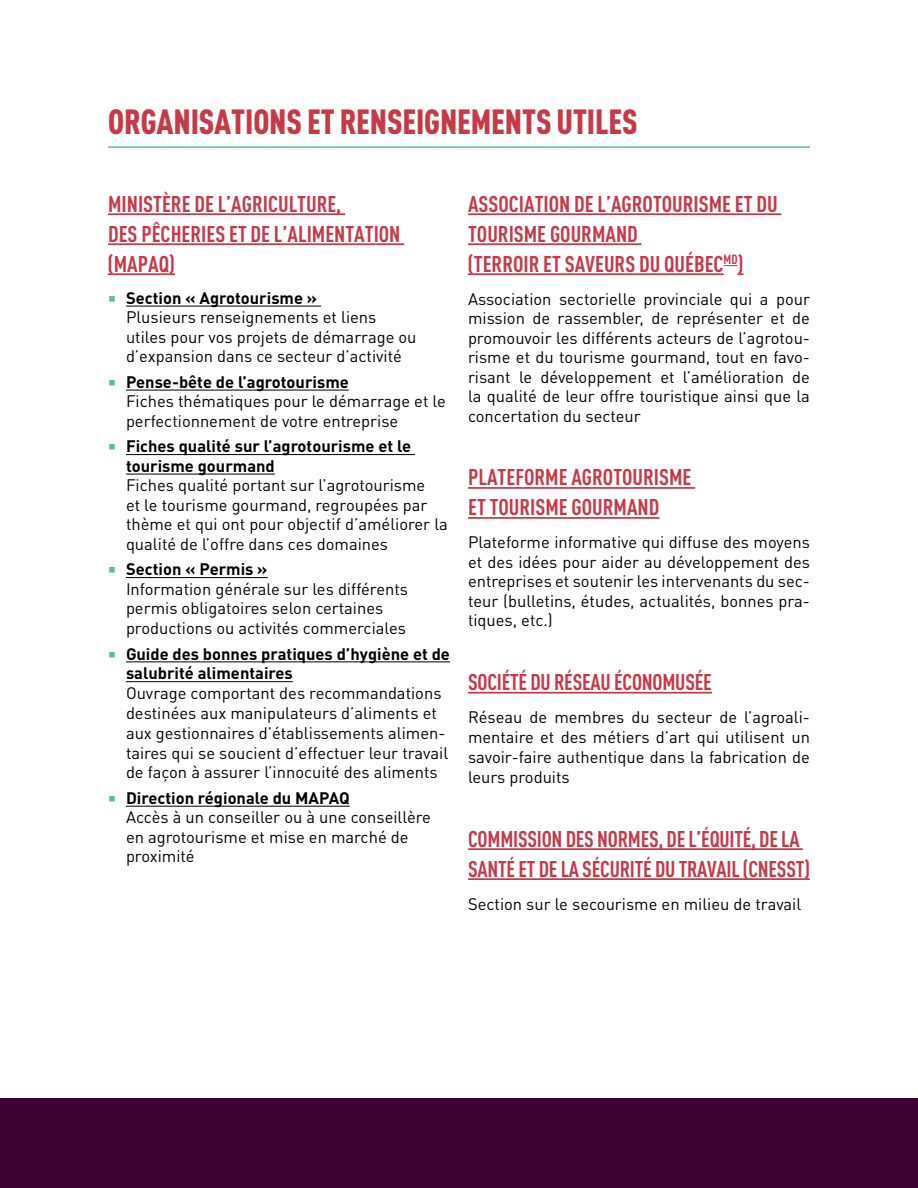
<style>
.page{position:relative;width:918px;height:1188px;background:#fff}
.page>*{position:absolute;margin:0;border:0;box-sizing:border-box;transform-origin:0 0}
.t1{font:900 condensed 34.5px "DINOT";letter-spacing:-.005em;color:#c63a47;scale:.96 1}
.Lien{font:700 condensed 22.5px/30px "DINOT";color:#c63a47}
.t2{font:16.5px/19.5px "DINOT";color:#000}
.t3{font:700 16.5px/19.8px "DINOT";color:#000}
.s1{font-weight:700}
</style>
<div class="page">
<div style="left:0;top:1098px;width:918px;height:90px;background:#3c0031"></div>
<hr style="left:108px;top:146px;width:702px;height:2px;background:#65be8b">
<hr style="left:108px;top:213px;width:237px;height:2px;background:#c63a47">
<hr style="left:108px;top:243px;width:296px;height:2px;background:#c63a47">
<hr style="left:108px;top:273px;width:67px;height:2px;background:#c63a47">
<hr style="left:126px;top:306px;width:195px;height:1px;background:#000">
<hr style="left:126px;top:390px;width:223px;height:1px;background:#000">
<hr style="left:126px;top:454px;width:289px;height:1px;background:#000">
<hr style="left:126px;top:474px;width:149px;height:1px;background:#000">
<hr style="left:126px;top:577px;width:142px;height:1px;background:#000">
<hr style="left:126px;top:661px;width:324px;height:1px;background:#000">
<hr style="left:126px;top:681px;width:167px;height:1px;background:#000">
<hr style="left:126px;top:806px;width:224px;height:1px;background:#000">
<hr style="left:468px;top:213px;width:313px;height:2px;background:#c63a47">
<hr style="left:468px;top:243px;width:174px;height:2px;background:#c63a47">
<hr style="left:468px;top:273px;width:256px;height:2px;background:#c63a47">
<svg style="left:724px;top:265px;width:14px;height:1px"></svg>
<svg style="left:738px;top:273px;width:6px;height:2px"></svg>
<hr style="left:468px;top:487px;width:227px;height:2px;background:#c63a47">
<hr style="left:468px;top:517px;width:192px;height:2px;background:#c63a47">
<hr style="left:468px;top:692px;width:244px;height:2px;background:#c63a47">
<hr style="left:468px;top:848px;width:335px;height:2px;background:#c63a47">
<hr style="left:468px;top:878px;width:342px;height:2px;background:#c63a47">
<h2 class="t1" style="left:108px;top:101px;width:553px">ORGANISATIONS ET RENSEIGNEMENTS UTILES</h2>
<p class="Lien" style="left:108px;top:188px;width:294px">MINISTÈRE DE L’AGRICULTURE,<br>DES PÊCHERIES ET DE L’ALIMENTATION (MAPAQ)</p>
<p class="t2" style="left:126px;top:287px;width:292px"><span class="s1">Section « Agrotourisme »<br></span>Plusieurs renseignements et liens utiles pour vos projets de démarrage ou d’expansion dans ce secteur d’activité</p>
<p class="t2" style="left:126px;top:371px;width:321px"><span class="s1">Pense-bête de l’agrotourisme<br></span>Fiches thématiques pour le démarrage et le perfectionnement de votre entreprise</p>
<p class="t2" style="left:126px;top:436px;width:323px"><span class="s1">Fiches qualité sur l’agrotourisme et le tourisme gourmand<br></span>Fiches qualité portant sur l’agrotourisme<br>et le tourisme gourmand, regroupées par thème et qui ont pour objectif d’améliorer la qualité de l’offre dans ces domaines</p>
<p class="t2" style="left:126px;top:559px;width:284px"><span class="s1">Section « Permis »<br></span>Information générale sur les différents permis obligatoires selon certaines productions ou activités commerciales</p>
<p class="t3" style="left:126px;top:643px;width:325px">Guide des bonnes pratiques d’hygiène et de salubrité alimentaires</p>
<p class="t2" style="left:126px;top:683px;width:324px">Ouvrage comportant des recommandations destinées aux manipulateurs d’aliments et aux gestionnaires d’établissements alimen&shy;taires qui se soucient d’effectuer leur travail de façon à assurer l’innocuité des aliments</p>
<p class="t2" style="left:126px;top:788px;width:306px"><span class="s1">Direction régionale du MAPAQ<br></span>Accès à un conseiller ou à une conseillère en agrotourisme et mise en marché de proximité</p>
<p class="Lien" style="left:468px;top:188px;width:311px">ASSOCIATION DE L’AGROTOURISME ET DU<br>TOURISME GOURMAND<br>(TERROIR ET SAVEURS DU QUÉBEC<sup>MD</sup>)</p>
<p class="t2" style="left:468px;top:288px;width:344px;text-align:justify">Association sectorielle provinciale qui a pour mission de rassembler, de représenter et de promouvoir les différents acteurs de l’agrotou&shy;risme et du tourisme gourmand, tout en favo&shy;risant le développement et l’amélioration de la qualité de leur offre touristique ainsi que la concertation du secteur</p>
<p class="Lien" style="left:468px;top:462px;width:225px">PLATEFORME AGROTOURISME<br>ET TOURISME GOURMAND</p>
<p class="t2" style="left:468px;top:532px;width:344px;text-align:justify">Plateforme informative qui diffuse des moyens et des idées pour aider au développement des entreprises et soutenir les intervenants du sec&shy;teur (bulletins, études, actualités, bonnes pra&shy;tiques, etc.)</p>
<p class="Lien" style="left:468px;top:667px;width:245px">SOCIÉTÉ DU RÉSEAU ÉCONOMUSÉE</p>
<p class="t2" style="left:468px;top:707px;width:344px;text-align:justify">Réseau de membres du secteur de l’agroali&shy;mentaire et des métiers d’art qui utilisent un savoir-faire authentique dans la fabrication de leurs produits</p>
<p class="Lien" style="left:468px;top:823px;width:343px">COMMISSION DES NORMES, DE L’ÉQUITÉ, DE LA<br>SANTÉ ET DE LA SÉCURITÉ DU TRAVAIL (CNESST)</p>
<p class="t2" style="left:468px;top:893px;width:335px">Section sur le secourisme en milieu de travail</p>
</div>
